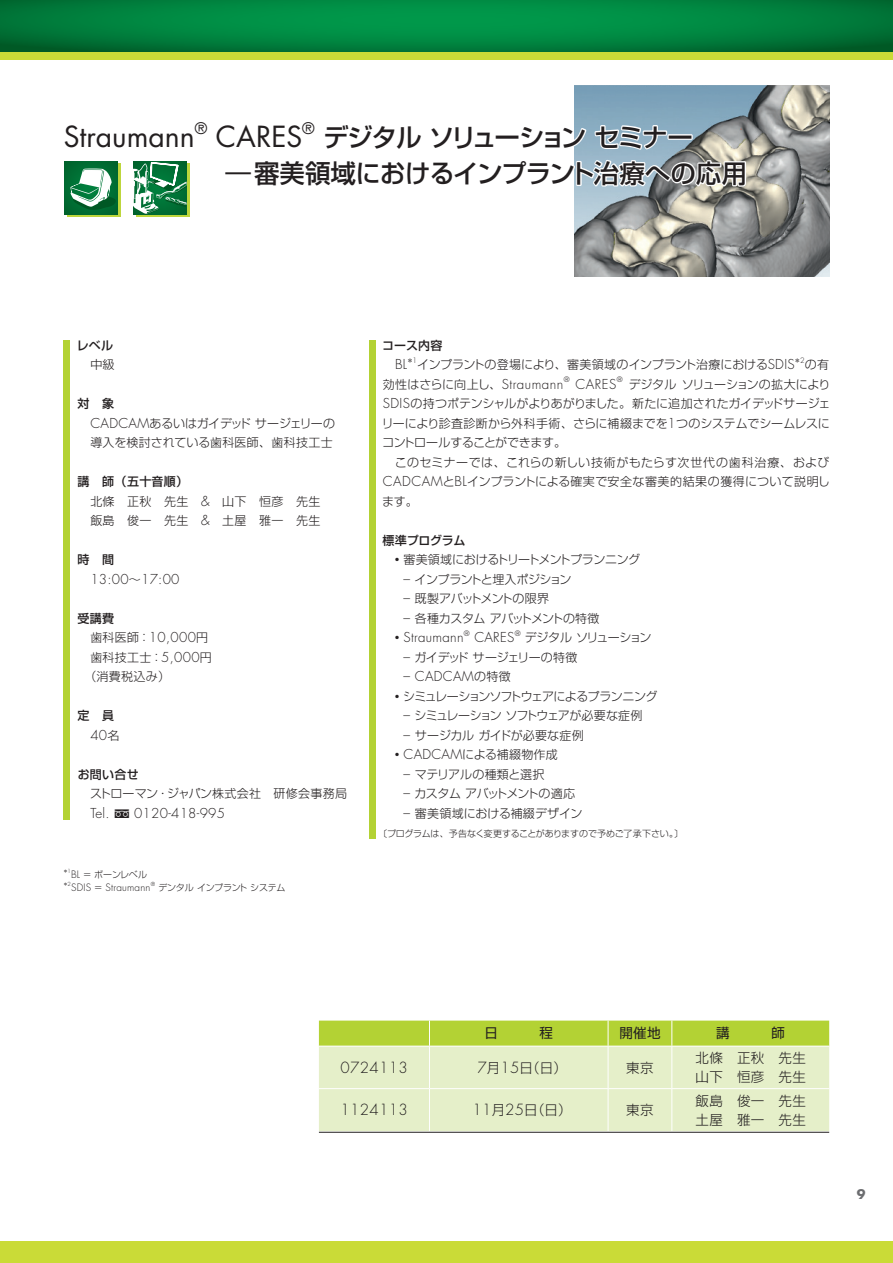
<style>
.page{position:relative;width:893px;height:1263px;background:#fff}
.page>*{position:absolute;margin:0;border:0;box-sizing:border-box;transform-origin:0 0}
.t1{font:28.35px "Futura";color:#231f20}
.t2{font:500 25.5px/36.2px "Shin Go Pro";letter-spacing:-.035em;color:#231f20}
.t3{font:15.6px "Futura";color:#231f20}
.t4{font:300 15px "Futura LT";letter-spacing:.025em;color:#231f20}
.t5{font:300 13.5px/19.2px "Shin Go Pro";letter-spacing:.025em;color:#231f20}
.t6{font:13.5px "Shin Go Pro";color:#231f20}
.t7{font:300 13.35px "Futura LT";letter-spacing:.025em;color:#231f20}
.t8{font:700 12.75px "Futura LT";color:#6c6d70}
.t9{font:300 12px/19.5px "Shin Go Pro";letter-spacing:-.01em;color:#231f20;text-align:justify}
.t10{font:300 12px "Shin Go Pro";letter-spacing:-.04em;color:#231f20}
.t11{font:300 12px/19.5px "Shin Go Pro";letter-spacing:.025em;color:#231f20}
.t12{font:300 12px "Shin Go Pro";letter-spacing:-.055em;color:#231f20}
.t13{font:300 12px "Shin Go Pro";letter-spacing:-.03em;color:#231f20}
.t14{font:300 12px/19.5px "Shin Go Pro";letter-spacing:.01em;color:#231f20}
.t15{font:300 12px "Shin Go Pro";letter-spacing:-.07em;color:#231f20}
.t16{font:500 12px "Shin Go Pro";letter-spacing:.005em;color:#231f20}
.t17{font:300 12px "Shin Go Pro";letter-spacing:-.05em;color:#231f20}
.t18{font:500 12px "Shin Go Pro";letter-spacing:-.025em;color:#231f20}
.t19{font:300 10.05px "Futura LT";letter-spacing:.025em;color:#231f20}
.t20{font:300 9px "Shin Go Pro";letter-spacing:-.025em;color:#231f20}
.t21{font:300 7.35px "Futura LT";color:#231f20}
.t22{font:300 6.6px "Shin Go Pro";color:#231f20}
.t23{font:300 5.55px "Futura LT";color:#231f20}
.t24{font:300 4.95px "Shin Go Pro";color:#231f20}
.s1{font-weight:500}
.s2{font-family:"Futura LT";font-size:13.35px}
.s3{font-family:"Shin Go Pro";font-size:12px}
.s4{font-family:"Futura LT";font-size:5.55px}
.s5{font-family:"Futura LT";font-size:10.05px}
.s6{font-family:"Shin Go Pro";font-size:9px}
.s7{font-family:"Futura LT";font-size:7.35px}
.s8{font-family:"Futura LT";font-size:15px}
</style>
<div class="page">
<div style="left:0;top:0;width:893px;height:60px;background:#cadb37"></div>
<div style="left:0;top:1242px;width:893px;height:21px;background:#cadb37"></div>
<svg style="left:0;top:0;width:893px;height:51px;background:#00803d"></svg>
<img style="left:574px;top:85px;width:255px;height:191px">
<svg style="left:319px;top:1020px;width:510px;height:111px;background:#dae8a9"></svg>
<hr style="left:429px;top:1046px;width:1px;height:42px;background:#fff">
<hr style="left:608px;top:1046px;width:1px;height:42px;background:#fff">
<hr style="left:429px;top:1089px;width:1px;height:42px;background:#fff">
<hr style="left:608px;top:1089px;width:1px;height:42px;background:#fff">
<hr style="left:319px;top:1132px;width:510px;height:1px;background:#231f20">
<svg style="left:323px;top:0;width:173px;height:52px;background:#008e45"></svg>
<svg style="left:574px;top:124px;width:94px;height:28px"></svg>
<div style="left:667px;top:134px;width:26px;height:6px;border:3px solid #fff"></div>
<svg style="left:574px;top:158px;width:173px;height:31px"></svg>
<svg style="left:67px;top:164px;width:54px;height:53px"></svg>
<div style="left:65px;top:161px;width:53px;height:53px;background:#006b32"></div>
<svg style="left:70px;top:169px;width:46px;height:41px"></svg>
<svg style="left:136px;top:164px;width:53px;height:53px"></svg>
<svg style="left:133px;top:161px;width:53px;height:53px"></svg>
<div style="left:64px;top:340px;width:6px;height:480px;background:#b3d234"></div>
<div style="left:369px;top:340px;width:6px;height:498px;background:#b3d234"></div>
<h1 class="t1" style="left:64px;top:117px;width:132px">Straumann</h1>
<h3 class="t3" style="left:195px;top:117px;width:14px">®</h3>
<h1 class="t1" style="left:216px;top:117px;width:88px">CARES</h1>
<h3 class="t3" style="left:302px;top:117px;width:14px">®</h3>
<h2 class="t2" style="left:225px;top:116px;width:523px;text-indent:98px">デジタルソリューションセミナー<br>￤審美領域におけるインプラント治療への応用</h2>
<p class="t16" style="left:77px;top:335px;width:38px">レベル</p>
<p class="t9" style="left:90px;top:353px;width:26px">中級</p>
<p class="t9" style="left:90px;top:392px;width:246px;text-align:left;text-indent:-13px"><span class="s1">対　象<br></span><span class="s2">cADcAM</span>あるいはガイデッドサージェリーの導入を検討されている歯科医師、歯科技工士</p>
<p class="t11" style="left:90px;top:470px;width:231px;text-indent:-13px"><span class="s1">講　師（五十音順）<br></span>北條 正秋 先生 <span class="s2">&amp;</span> 山下 恒彦 先生飯島 俊一 先生 <span class="s2">&amp;</span> 土屋 雅一 先生</p>
<p class="t16" style="left:78px;top:550px;width:38px">時　間</p>
<p class="t7" style="left:90px;top:571px;width:91px">13:00<span class="s3">～</span>17:00</p>
<p class="t16" style="left:78px;top:608px;width:38px">受講費</p>
<p class="t9" style="left:90px;top:626px;width:119px">歯科医師：<span class="s2">10,000</span>円</p>
<p class="t9" style="left:90px;top:646px;width:123px">歯科技工士：<span class="s2">5,000</span>円</p>
<p class="t9" style="left:84px;top:665px;width:87px">（消費税込み）</p>
<p class="t16" style="left:78px;top:706px;width:38px">定　員</p>
<p class="t7" style="left:90px;top:727px;width:31px">40<span class="s3">名</span></p>
<p class="t16" style="left:78px;top:764px;width:63px">お問い合せ</p>
<p class="t9" style="left:90px;top:782px;width:259px">ストローマン・ジャパン株式会社 研修会事務局</p>
<p class="t7" style="left:90px;top:805px;width:21px">Tel.</p>
<p class="t7" style="left:134px;top:805px;width:92px">0120-418-995</p>
<p class="t24" style="left:63px;top:867px;width:9px">＊<span class="s4">1</span></p>
<p class="t20" style="left:71px;top:867px;width:78px"><span class="s5">BL</span> ＝ボーンレベル</p>
<p class="t24" style="left:63px;top:880px;width:9px">＊<span class="s4">2</span></p>
<p class="t19" style="left:71px;top:881px;width:81px">SDIS <span class="s6">＝</span> Straumann</p>
<p class="t23" style="left:151px;top:880px;width:6px">®</p>
<p class="t20" style="left:158px;top:880px;width:129px">デンタルインプラントシステム</p>
<p class="t16" style="left:382px;top:335px;width:62px">コース内容</p>
<p class="t7" style="left:395px;top:356px;width:14px">BL</p>
<p class="t22" style="left:407px;top:355px;width:12px">＊<span class="s7">1</span></p>
<p class="t9" style="left:417px;top:353px;width:379px">インプラントの登場により、審美領域のインプラント治療における<span class="s2">SDIS</span></p>
<p class="t22" style="left:794px;top:355px;width:12px">＊<span class="s7">2</span></p>
<p class="t9" style="left:805px;top:353px;width:26px">の有</p>
<p class="t9" style="left:383px;top:373px;width:182px">効性はさらに向上し、<span class="s2">Straumann</span></p>
<p class="t21" style="left:564px;top:375px;width:7px">®</p>
<p class="t7" style="left:576px;top:376px;width:42px">cARES</p>
<p class="t21" style="left:617px;top:375px;width:7px">®</p>
<p class="t9" style="left:382px;top:373px;width:450px;text-indent:247px">デジタルソリューションの拡大により<span class="s2">SDIS</span>の持つポテンシャルがよりあがりました。新たに追加されたガイデッドサージェリーにより診査診断から外科手術、さらに補綴までを<span class="s2">1</span>つのシステムでシームレスにコントロールすることができます。</p>
<p class="t9" style="left:382px;top:451px;width:449px;text-indent:13px">このセミナーでは、これらの新しい技術がもたらす次世代の歯科治療、および<span class="s2">cADcAM</span>と<span class="s2">BL</span>インプラントによる確実で安全な審美的結果の獲得について説明します。</p>
<p class="t18" style="left:383px;top:530px;width:84px">標準プログラム</p>
<p class="t10" style="left:391px;top:550px;width:250px">◦審美領域におけるトリートメントプランニング</p>
<p class="t17" style="left:403px;top:569px;width:169px"><span class="s2">–</span> インプラントと埋入ポジション</p>
<p class="t13" style="left:403px;top:589px;width:147px"><span class="s2">–</span> 既製アバットメントの限界</p>
<p class="t13" style="left:403px;top:608px;width:198px"><span class="s2">–</span> 各種カスタムアバットメントの特徴</p>
<p class="t7" style="left:391px;top:629px;width:74px"><span class="s3">◦</span>Straumann</p>
<p class="t21" style="left:464px;top:629px;width:7px">®</p>
<p class="t7" style="left:474px;top:629px;width:42px">cARES</p>
<p class="t21" style="left:515px;top:629px;width:7px">®</p>
<p class="t12" style="left:525px;top:628px;width:128px">デジタルソリューション</p>
<p class="t9" style="left:403px;top:646px;width:176px"><span class="s2">–</span> ガイデッドサージェリーの特徴</p>
<p class="t7" style="left:403px;top:668px;width:109px">– cADcAM<span class="s3">の特徴</span></p>
<p class="t15" style="left:391px;top:686px;width:268px">◦シミュレーションソフトウェアによるプランニング</p>
<p class="t12" style="left:403px;top:706px;width:241px"><span class="s2">–</span> シミュレーションソフトウェアが必要な症例</p>
<p class="t14" style="left:391px;top:724px;width:194px;text-indent:12px"><span class="s2">–</span> サージカルガイドが必要な症例◦<span class="s2">cADcAM</span>による補綴物作成</p>
<p class="t9" style="left:403px;top:763px;width:142px"><span class="s2">–</span> マテリアルの種類と選択</p>
<p class="t10" style="left:403px;top:784px;width:173px"><span class="s2">–</span> カスタムアバットメントの適応</p>
<p class="t9" style="left:403px;top:802px;width:181px"><span class="s2">–</span> 審美領域における補綴デザイン</p>
<p class="t20" style="left:378px;top:826px;width:307px">〔プログラムは、予告なく変更することがありますので予めご了承下さい。〕</p>
<p class="t6" style="left:484px;top:1022px;width:15px">日</p>
<p class="t6" style="left:539px;top:1022px;width:15px">程</p>
<p class="t6" style="left:619px;top:1022px;width:43px">開催地</p>
<p class="t6" style="left:716px;top:1022px;width:15px">講</p>
<p class="t6" style="left:772px;top:1022px;width:15px">師</p>
<p class="t4" style="left:340px;top:1058px;width:69px">0724113</p>
<p class="t5" style="left:477px;top:1056px;width:91px"><span class="s8">7</span>月<span class="s8">15</span>日（日）</p>
<p class="t5" style="left:626px;top:1056px;width:29px">東京</p>
<p class="t5" style="left:695px;top:1046px;width:112px">北條 正秋 先生山下 恒彦 先生</p>
<p class="t4" style="left:340px;top:1100px;width:69px">1124113</p>
<p class="t5" style="left:473px;top:1099px;width:101px"><span class="s8">11</span>月<span class="s8">25</span>日（日）</p>
<p class="t5" style="left:626px;top:1099px;width:29px">東京</p>
<p class="t5" style="left:695px;top:1089px;width:112px">飯島 俊一 先生土屋 雅一 先生</p>
<p class="t8" style="left:857px;top:1186px;width:10px">9</p>
</div>
